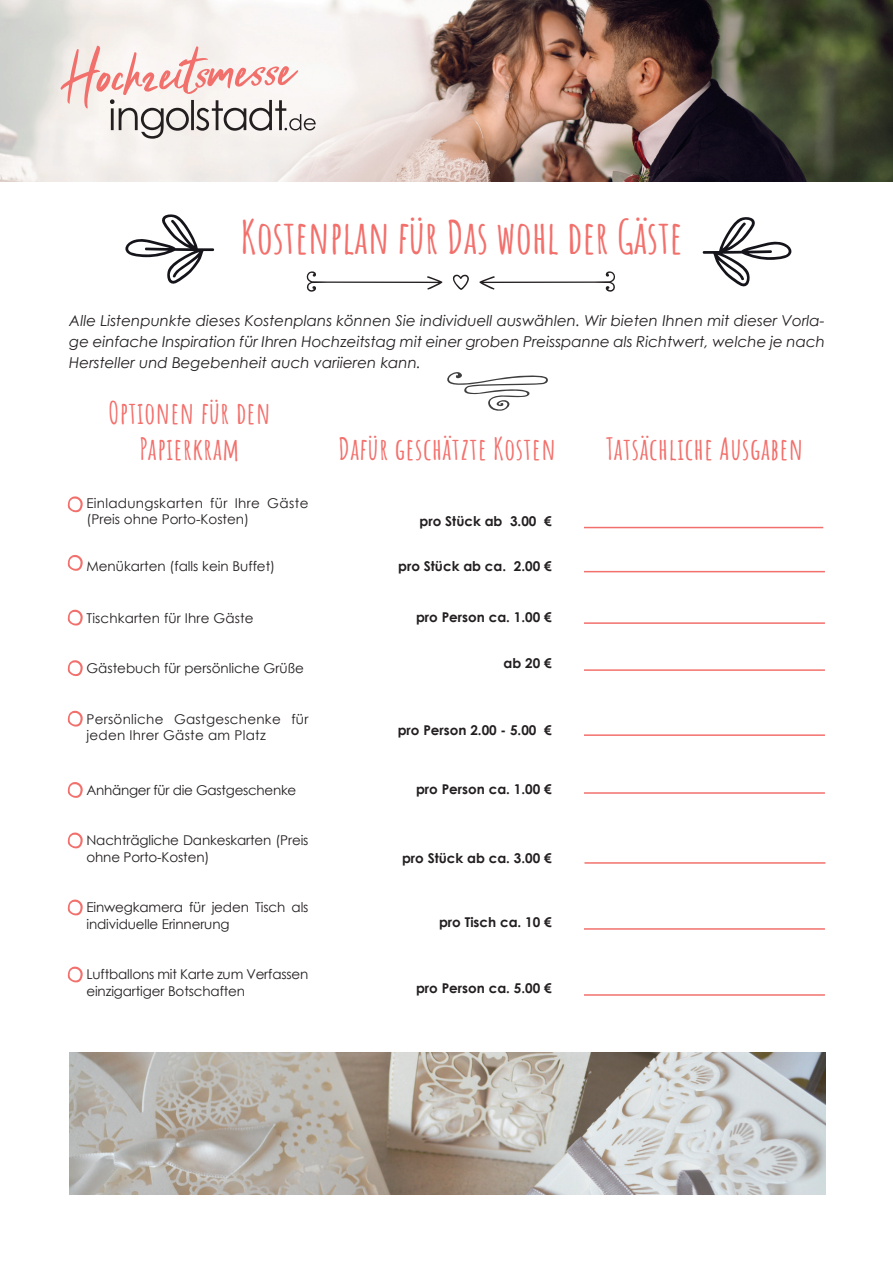
<style>
.page{position:relative;width:893px;height:1263px;background:#fff}
.page>*{position:absolute;margin:0;border:0;box-sizing:border-box;transform-origin:0 0}
.t1{font:700 45px "Amatic SC";color:#f2706c}
.t2{font:700 30px/36px "Amatic SC";letter-spacing:.02em;color:#f2706c;text-align:center}
.t3{font:italic 15px/21px "Century Gothic";color:#231f20;text-align:justify}
.t4{font:13.5px/16.5px "Century Gothic";letter-spacing:-.01em;color:#231f20}
.t5{font:700 13.5px "Century Gothic";color:#231f20}
.t6{font:13.5px/16.5px "Century Gothic";letter-spacing:.02em;color:#231f20}
.t7{font:13.5px "Century Gothic";letter-spacing:.01em;color:#231f20}
</style>
<div class="page">
<svg style="left:452px;top:274px;width:17px;height:16px"></svg>
<svg style="left:306px;top:271px;width:136px;height:21px"></svg>
<svg style="left:479px;top:271px;width:136px;height:21px"></svg>
<img style="left:0;top:0;width:893px;height:182px">
<svg style="left:61px;top:46px;width:255px;height:93px"></svg>
<svg style="left:68px;top:496px;width:15px;height:16px"></svg>
<svg style="left:68px;top:555px;width:15px;height:16px"></svg>
<svg style="left:68px;top:609px;width:15px;height:17px"></svg>
<svg style="left:68px;top:660px;width:15px;height:16px"></svg>
<svg style="left:68px;top:711px;width:15px;height:16px"></svg>
<svg style="left:68px;top:782px;width:15px;height:16px"></svg>
<svg style="left:68px;top:832px;width:15px;height:17px"></svg>
<svg style="left:68px;top:899px;width:15px;height:17px"></svg>
<svg style="left:68px;top:966px;width:15px;height:17px"></svg>
<hr style="left:584px;top:527px;width:239px;height:1px;background:#f2706c">
<hr style="left:584px;top:571px;width:241px;height:1px;background:#f2706c">
<hr style="left:584px;top:622px;width:241px;height:2px;background:#f2706c">
<hr style="left:584px;top:669px;width:241px;height:2px;background:#f2706c">
<hr style="left:584px;top:734px;width:241px;height:2px;background:#f2706c">
<hr style="left:584px;top:792px;width:241px;height:2px;background:#f2706c">
<hr style="left:584px;top:862px;width:241px;height:2px;background:#f2706c">
<hr style="left:584px;top:928px;width:241px;height:2px;background:#f2706c">
<hr style="left:584px;top:994px;width:241px;height:2px;background:#f2706c">
<img style="left:69px;top:1052px;width:756px;height:143px">
<svg style="left:447px;top:372px;width:101px;height:39px"></svg>
<svg style="left:125px;top:214px;width:90px;height:70px"></svg>
<svg style="left:702px;top:217px;width:89px;height:70px"></svg>
<h1 class="t1" style="left:241px;top:203px;width:443px">Kostenplan für Das wohl der Gäste</h1>
<p class="t3" style="left:69px;top:310px;width:757px">Alle Listenpunkte dieses Kostenplans können Sie individuell auswählen. Wir bieten Ihnen mit dieser Vorla&shy;ge einfache Inspiration für Ihren Hochzeitstag mit einer groben Preisspanne als Richtwert, welche je nach Hersteller und Begebenheit auch variieren kann.</p>
<h2 class="t2" style="left:109px;top:393px;width:163px">Optionen für den<br>Papierkram</h2>
<h2 class="t2" style="left:338px;top:429px;width:219px">Dafür geschätzte Kosten</h2>
<h2 class="t2" style="left:606px;top:429px;width:199px">Tatsächliche Ausgaben</h2>
<p class="t6" style="left:86px;top:494px;width:224px">Einladungskarten für Ihre Gäste (Preis ohne Porto-Kosten)</p>
<p class="t4" style="left:86px;top:557px;width:190px">Menükarten (falls kein Buffet)</p>
<p class="t7" style="left:86px;top:608px;width:169px">Tischkarten für Ihre Gäste</p>
<p class="t4" style="left:86px;top:660px;width:219px">Gästebuch für persönliche Grüße</p>
<p class="t6" style="left:86px;top:710px;width:224px">Persönliche Gastgeschenke für jeden Ihrer Gäste am Platz</p>
<p class="t4" style="left:86px;top:781px;width:211px">Anhänger für die Gastgeschenke</p>
<p class="t4" style="left:86px;top:832px;width:224px">Nachträgliche Dankeskarten (Preis ohne Porto-Kosten)</p>
<p class="t4" style="left:86px;top:899px;width:224px">Einwegkamera für jeden Tisch als individuelle Erinnerung</p>
<p class="t4" style="left:86px;top:966px;width:224px">Luftballons mit Karte zum Verfassen einzigartiger Botschaften</p>
<p class="t5" style="left:420px;top:511px;width:134px">pro Stück ab 3.00 €</p>
<p class="t5" style="left:398px;top:556px;width:155px">pro Stück ab ca. 2.00 €</p>
<p class="t5" style="left:416px;top:607px;width:137px">pro Person ca. 1.00 €</p>
<p class="t5" style="left:504px;top:653px;width:50px">ab 20 €</p>
<p class="t5" style="left:398px;top:720px;width:155px">pro Person 2.00 - 5.00 €</p>
<p class="t5" style="left:416px;top:779px;width:137px">pro Person ca. 1.00 €</p>
<p class="t5" style="left:402px;top:848px;width:151px">pro Stück ab ca. 3.00 €</p>
<p class="t5" style="left:439px;top:912px;width:114px">pro Tisch ca. 10 €</p>
<p class="t5" style="left:416px;top:978px;width:137px">pro Person ca. 5.00 €</p>
</div>
